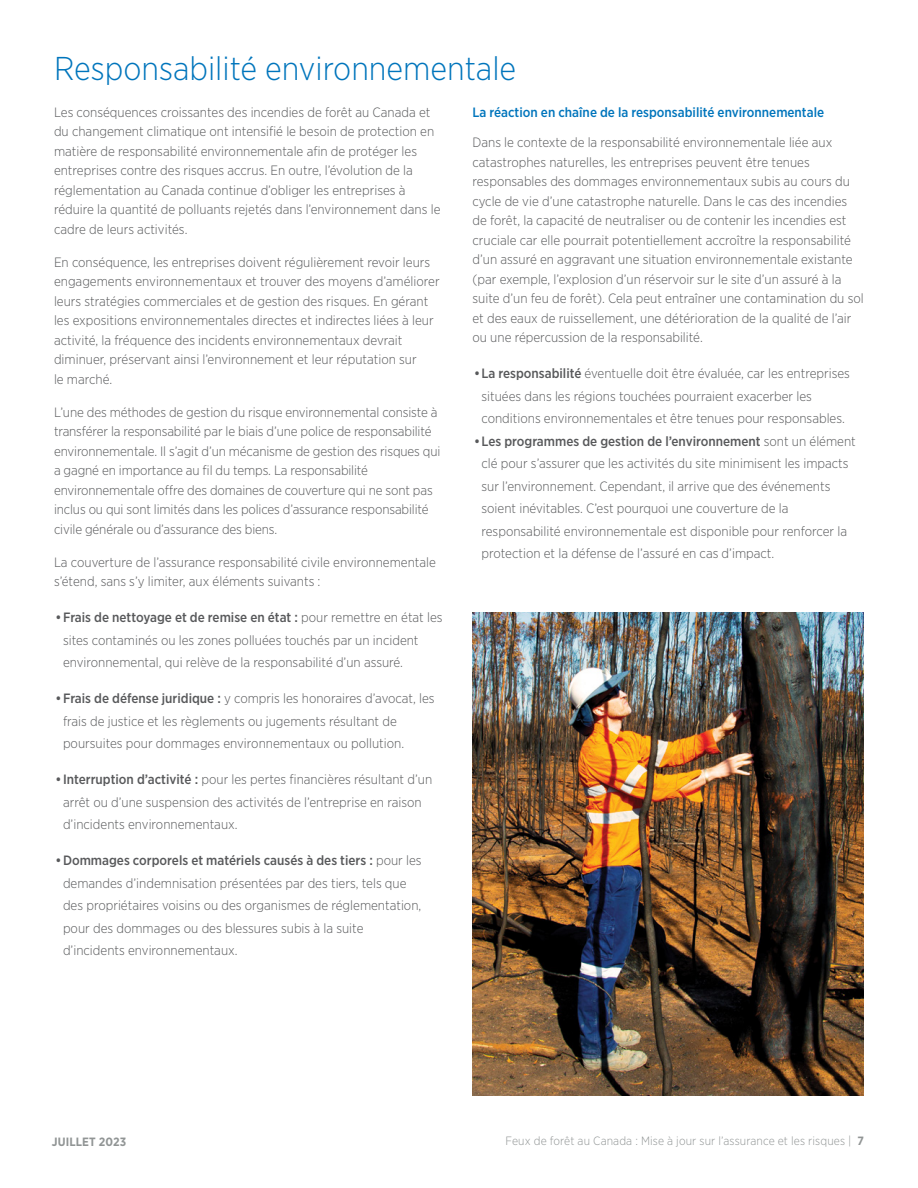
<style>
.page{position:relative;width:918px;height:1188px;background:#fff}
.page>*{position:absolute;margin:0;border:0;box-sizing:border-box;transform-origin:0 0}
.t1{font:300 33px "Gotham Narrow";color:#0075bc}
.t2{font:300 13.5px/19.5px "Gotham Narrow";color:#58595b}
.t3{font:500 13.5px "Gotham Narrow";color:#0075bc}
.t4{font:300 12px "Gotham Narrow";letter-spacing:.01em;color:#919595}
.t5{font:700 12px "Gotham Narrow";letter-spacing:.01em;color:#919595}
.s1{font-weight:500}
.s2{font-weight:700}
</style>
<div class="page">
<img style="left:472px;top:612px;width:392px;height:483px">
<h1 class="t1" style="left:54px;top:49px;width:464px">Responsabilité environnementale</h1>
<p class="t2" style="left:54px;top:102px;width:388px">Les conséquences croissantes des incendies de forêt au Canada et du changement climatique ont intensifié le besoin de protection en matière de responsabilité environnementale afin de protéger les entreprises contre des risques accrus. En outre, l’évolution de la réglementation au Canada continue d’obliger les entreprises à réduire la quantité de polluants rejetés dans l’environnement dans le cadre de leurs activités.</p>
<p class="t2" style="left:54px;top:252px;width:387px">En conséquence, les entreprises doivent régulièrement revoir leurs engagements environnementaux et trouver des moyens d’améliorer leurs stratégies commerciales et de gestion des risques. En gérant les expositions environnementales directes et indirectes liées à leur activité, la fréquence des incidents environnementaux devrait diminuer, préservant ainsi l’environnement et leur réputation sur<br>le marché.</p>
<p class="t2" style="left:54px;top:402px;width:388px">L’une des méthodes de gestion du risque environnemental consiste à transférer la responsabilité par le biais d’une police de responsabilité environnementale. Il s’agit d’un mécanisme de gestion des risques qui a gagné en importance au fil du temps. La responsabilité environnementale offre des domaines de couverture qui ne sont pas inclus ou qui sont limités dans les polices d’assurance responsabilité civile générale ou d’assurance des biens.</p>
<p class="t2" style="left:54px;top:552px;width:383px">La couverture de l’assurance responsabilité civile environnementale s’étend, sans s’y limiter, aux éléments suivants :</p>
<p class="t2" style="left:63px;top:606px;width:381px;line-height:22.5px;text-indent:-8px"><span class="s1">•Frais de nettoyage et de remise en état :</span> pour remettre en état les sites contaminés ou les zones polluées touchés par un incident environnemental, qui relève de la responsabilité d’un assuré.</p>
<p class="t2" style="left:63px;top:687px;width:373px;line-height:22.5px;text-indent:-8px"><span class="s1">•Frais de défense juridique :</span> y compris les honoraires d’avocat, les frais de justice et les règlements ou jugements résultant de poursuites pour dommages environnementaux ou pollution.</p>
<p class="t2" style="left:63px;top:768px;width:371px;line-height:22.5px;text-indent:-8px"><span class="s1">•Interruption d’activité :</span> pour les pertes financières résultant d’un arrêt ou d’une suspension des activités de l’entreprise en raison d’incidents environnementaux.</p>
<p class="t2" style="left:63px;top:849px;width:360px;line-height:22.5px;text-indent:-8px"><span class="s1">•Dommages corporels et matériels causés à des tiers :</span> pour les demandes d’indemnisation présentées par des tiers, tels que des propriétaires voisins ou des organismes de réglementation, pour des dommages ou des blessures subis à la suite d’incidents environnementaux.</p>
<p class="t3" style="left:472px;top:104px;width:353px">La réaction en chaîne de la responsabilité environnementale</p>
<p class="t2" style="left:472px;top:132px;width:393px">Dans le contexte de la responsabilité environnementale liée aux catastrophes naturelles, les entreprises peuvent être tenues responsables des dommages environnementaux subis au cours du cycle de vie d’une catastrophe naturelle. Dans le cas des incendies de forêt, la capacité de neutraliser ou de contenir les incendies est cruciale car elle pourrait potentiellement accroître la responsabilité d’un assuré en aggravant une situation environnementale existante (par exemple, l’explosion d’un réservoir sur le site d’un assuré à la suite d’un feu de forêt). Cela peut entraîner une contamination du sol et des eaux de ruissellement, une détérioration de la qualité de l’air ou une répercussion de la responsabilité.</p>
<p class="t2" style="left:482px;top:362px;width:370px;line-height:22.5px;text-indent:-8px"><span class="s1">•La responsabilité</span> éventuelle doit être évaluée, car les entreprises situées dans les régions touchées pourraient exacerber les conditions environnementales et être tenues pour responsables.</p>
<p class="t2" style="left:482px;top:429px;width:376px;line-height:22.5px;text-indent:-8px"><span class="s1">•Les programmes de gestion de l’environnement</span> sont un élément clé pour s’assurer que les activités du site minimisent les impacts sur l’environnement. Cependant, il arrive que des événements soient inévitables. C’est pourquoi une couverture de la responsabilité environnementale est disponible pour renforcer la protection et la défense de l’assuré en cas d’impact.</p>
<p class="t5" style="left:52px;top:1134px;width:76px">JUILLET 2023</p>
<p class="t4" style="left:506px;top:1134px;width:360px">Feux de forêt au Canada : Mise à jour sur l’assurance et les risques | <span class="s2">7</span></p>
</div>
